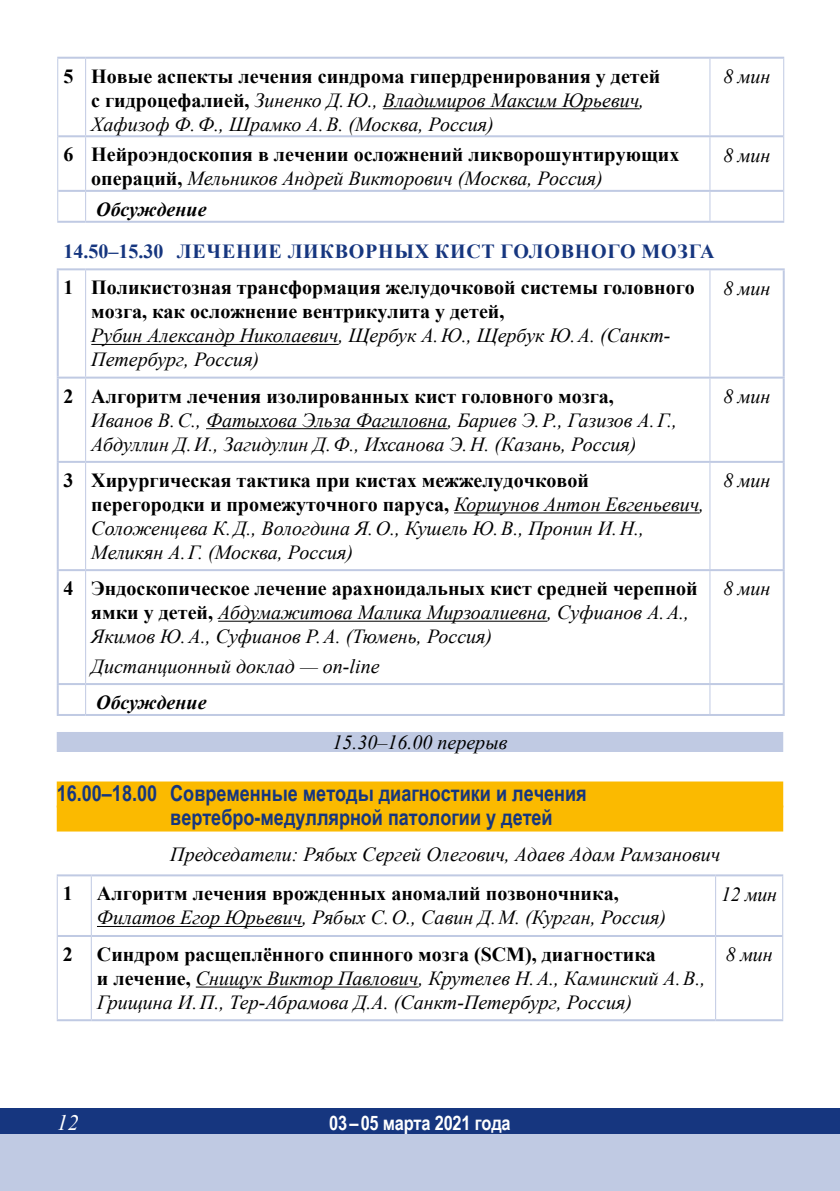
<style>
.page{position:relative;width:840px;height:1191px;background:#fff}
.page>*{position:absolute;margin:0;border:0;box-sizing:border-box;transform-origin:0 0}
.t1{font:700 22px/24px "Arial Narrow";color:#16367f}
.t2{font:italic 22px "Times New Roman";color:#fff}
.t3{font:italic 20px/24px "Times New Roman";color:#000}
.t4{font:700 20px/24px "Times New Roman";color:#000}
.t5{font:700 20px "Times New Roman";letter-spacing:.02em;color:#16367f}
.t6{font:italic 700 20px "Times New Roman";color:#000}
.t7{font:700 20px "Arial Narrow";letter-spacing:-.01em;color:#fff}
.t8{font:700 20px "Times New Roman";color:#16367f}
.s1{font-weight:700;font-style:normal}
.s2{font-weight:400;font-style:italic}
</style>
<div class="page">
<div style="left:0;top:1108px;width:839px;height:26px;background:#16367f"></div>
<div style="left:0;top:1134px;width:839px;height:57px;background:#c0cae3"></div>
<div style="left:57px;top:732px;width:725px;height:20px;background:#c0cae3"></div>
<div style="left:57px;top:781px;width:725px;height:26px;background:#fbba00"></div>
<div style="left:57px;top:805px;width:725px;height:26px;background:#fbba00"></div>
<hr style="left:57px;top:59px;width:1px;height:77px;background:#c0cae3">
<hr style="left:85px;top:59px;width:1px;height:76px;background:#c0cae3">
<hr style="left:709px;top:59px;width:1px;height:76px;background:#c0cae3">
<hr style="left:782px;top:59px;width:1px;height:77px;background:#c0cae3">
<hr style="left:57px;top:136px;width:1px;height:55px;background:#c0cae3">
<hr style="left:85px;top:137px;width:1px;height:53px;background:#c0cae3">
<hr style="left:709px;top:137px;width:1px;height:53px;background:#c0cae3">
<hr style="left:782px;top:136px;width:1px;height:55px;background:#c0cae3">
<hr style="left:57px;top:191px;width:1px;height:30px;background:#c0cae3">
<svg style="left:85px;top:192px;width:1px;height:29px"></svg>
<svg style="left:709px;top:192px;width:1px;height:29px"></svg>
<hr style="left:782px;top:191px;width:1px;height:30px;background:#c0cae3">
<hr style="left:85px;top:270px;width:1px;height:106px;background:#c0cae3">
<hr style="left:709px;top:270px;width:1px;height:106px;background:#c0cae3">
<hr style="left:85px;top:378px;width:1px;height:83px;background:#c0cae3">
<hr style="left:709px;top:378px;width:1px;height:83px;background:#c0cae3">
<hr style="left:85px;top:463px;width:1px;height:106px;background:#c0cae3">
<hr style="left:709px;top:463px;width:1px;height:106px;background:#c0cae3">
<hr style="left:85px;top:571px;width:1px;height:112px;background:#c0cae3">
<hr style="left:709px;top:571px;width:1px;height:112px;background:#c0cae3">
<svg style="left:85px;top:685px;width:1px;height:29px"></svg>
<svg style="left:709px;top:685px;width:1px;height:29px"></svg>
<hr style="left:57px;top:57px;width:29px;height:2px;background:#c0cae3">
<hr style="left:86px;top:57px;width:623px;height:2px;background:#c0cae3">
<hr style="left:709px;top:57px;width:74px;height:2px;background:#c0cae3">
<hr style="left:58px;top:135px;width:28px;height:2px;background:#c0cae3">
<hr style="left:86px;top:135px;width:623px;height:2px;background:#c0cae3">
<hr style="left:709px;top:135px;width:73px;height:2px;background:#c0cae3">
<hr style="left:58px;top:190px;width:28px;height:2px;background:#c0cae3">
<hr style="left:86px;top:190px;width:623px;height:2px;background:#c0cae3">
<hr style="left:709px;top:190px;width:73px;height:2px;background:#c0cae3">
<hr style="left:57px;top:270px;width:2px;height:106px;background:#c0cae3">
<hr style="left:782px;top:270px;width:2px;height:106px;background:#c0cae3">
<hr style="left:57px;top:376px;width:29px;height:2px;background:#c0cae3">
<hr style="left:57px;top:378px;width:2px;height:83px;background:#c0cae3">
<hr style="left:86px;top:376px;width:623px;height:2px;background:#c0cae3">
<hr style="left:709px;top:376px;width:75px;height:2px;background:#c0cae3">
<hr style="left:782px;top:378px;width:2px;height:83px;background:#c0cae3">
<hr style="left:57px;top:461px;width:29px;height:2px;background:#c0cae3">
<hr style="left:57px;top:463px;width:2px;height:106px;background:#c0cae3">
<hr style="left:86px;top:461px;width:623px;height:2px;background:#c0cae3">
<hr style="left:709px;top:461px;width:75px;height:2px;background:#c0cae3">
<hr style="left:782px;top:463px;width:2px;height:106px;background:#c0cae3">
<hr style="left:57px;top:569px;width:29px;height:2px;background:#c0cae3">
<hr style="left:57px;top:571px;width:2px;height:112px;background:#c0cae3">
<hr style="left:86px;top:569px;width:623px;height:2px;background:#c0cae3">
<hr style="left:709px;top:569px;width:75px;height:2px;background:#c0cae3">
<hr style="left:782px;top:571px;width:2px;height:112px;background:#c0cae3">
<hr style="left:57px;top:683px;width:29px;height:2px;background:#c0cae3">
<hr style="left:57px;top:685px;width:2px;height:29px;background:#c0cae3">
<hr style="left:86px;top:683px;width:623px;height:2px;background:#c0cae3">
<hr style="left:709px;top:683px;width:75px;height:2px;background:#c0cae3">
<hr style="left:782px;top:685px;width:2px;height:29px;background:#c0cae3">
<hr style="left:57px;top:714px;width:29px;height:2px;background:#c0cae3">
<hr style="left:86px;top:714px;width:623px;height:2px;background:#c0cae3">
<hr style="left:709px;top:714px;width:75px;height:2px;background:#c0cae3">
<hr style="left:57px;top:221px;width:29px;height:2px;background:#c0cae3">
<hr style="left:86px;top:221px;width:623px;height:2px;background:#c0cae3">
<hr style="left:709px;top:221px;width:74px;height:2px;background:#c0cae3">
<hr style="left:57px;top:268px;width:29px;height:2px;background:#c0cae3">
<hr style="left:86px;top:268px;width:623px;height:2px;background:#c0cae3">
<hr style="left:709px;top:268px;width:75px;height:2px;background:#c0cae3">
<hr style="left:382px;top:108px;width:257px;height:1px;background:#000">
<hr style="left:91px;top:344px;width:247px;height:1px;background:#000">
<hr style="left:206px;top:428px;width:241px;height:1px;background:#000">
<hr style="left:454px;top:512px;width:244px;height:1px;background:#000">
<hr style="left:218px;top:620px;width:329px;height:1px;background:#000">
<hr style="left:57px;top:876px;width:1px;height:60px;background:#c0cae3">
<hr style="left:91px;top:876px;width:1px;height:59px;background:#c0cae3">
<hr style="left:714px;top:876px;width:1px;height:59px;background:#c0cae3">
<hr style="left:781px;top:876px;width:1px;height:60px;background:#c0cae3">
<hr style="left:57px;top:936px;width:1px;height:83px;background:#c0cae3">
<hr style="left:91px;top:937px;width:1px;height:82px;background:#c0cae3">
<hr style="left:714px;top:937px;width:1px;height:82px;background:#c0cae3">
<hr style="left:781px;top:936px;width:1px;height:83px;background:#c0cae3">
<hr style="left:57px;top:874px;width:34px;height:2px;background:#c0cae3">
<hr style="left:91px;top:874px;width:624px;height:2px;background:#c0cae3">
<hr style="left:715px;top:874px;width:67px;height:2px;background:#c0cae3">
<hr style="left:58px;top:935px;width:33px;height:2px;background:#c0cae3">
<hr style="left:91px;top:935px;width:624px;height:2px;background:#c0cae3">
<hr style="left:715px;top:935px;width:66px;height:2px;background:#c0cae3">
<hr style="left:57px;top:1019px;width:34px;height:2px;background:#c0cae3">
<hr style="left:91px;top:1019px;width:624px;height:2px;background:#c0cae3">
<hr style="left:715px;top:1019px;width:67px;height:2px;background:#c0cae3">
<hr style="left:97px;top:926px;width:205px;height:1px;background:#000">
<hr style="left:196px;top:986px;width:222px;height:1px;background:#000">
<p class="t3" style="left:91px;top:63px;width:570px;text-indent:-28px"><span class="s1">5 Новые аспекты лечения синдрома гипердренирования у детей с гидроцефалией,</span> Зиненко Д.Ю., Владимиров Максим Юрьевич,<br>Хафизоф Ф.Ф., Шрамко А.В. (Москва, Россия)</p>
<p class="t3" style="left:723px;top:64px;width:48px">8 мин</p>
<p class="t4" style="left:91px;top:142px;width:589px;text-indent:-28px">6 Нейроэндоскопия в лечении осложнений ликворошунтирующих операций, <span class="s2">Мельников Андрей Викторович (Москва, Россия)</span></p>
<p class="t3" style="left:723px;top:142px;width:48px">8 мин</p>
<p class="t6" style="left:96px;top:195px;width:112px">Обсуждение</p>
<p class="t8" style="left:63px;top:237px;width:175px">14.50–15.30 Лечение</p>
<p class="t5" style="left:287px;top:237px;width:17px">ликворн</p>
<p class="t5" style="left:394px;top:237px;width:57px">ых кист</p>
<p class="t5" style="left:500px;top:237px;width:16px">головного</p>
<p class="t5" style="left:641px;top:237px;width:16px">мозга</p>
<p class="t4" style="left:91px;top:275px;width:604px;text-indent:-28px">1 Поликистозная трансформация желудочковой системы головного мозга, как осложнение вентрикулита у детей,</p>
<p class="t3" style="left:91px;top:323px;width:580px">Рубин Александр Николаевич, Щербук А.Ю., Щербук Ю.А. (Санкт-<br>Петербург, Россия)</p>
<p class="t3" style="left:723px;top:275px;width:48px">8 мин</p>
<p class="t4" style="left:63px;top:383px;width:551px">2 Алгоритм лечения изолированных кист головного мозга,</p>
<p class="t3" style="left:91px;top:407px;width:587px">Иванов В.С., Фатыхова Эльза Фагиловна, Бариев Э.Р., Газизов А.Г.,<br>Абдуллин Д.И., Загидулин Д.Ф., Ихсанова Э.Н. (Казань, Россия)</p>
<p class="t3" style="left:723px;top:384px;width:48px">8 мин</p>
<p class="t3" style="left:91px;top:467px;width:614px;text-indent:-28px"><span class="s1">3 Хирургическая тактика при кистах межжелудочковой перегородки и промежуточного паруса,</span> Коршунов Антон Евгеньевич, Соложенцева К.Д., Вологдина Я.О., Кушель Ю.В., Пронин И.Н., Меликян А.Г. (Москва, Россия)</p>
<p class="t3" style="left:723px;top:468px;width:48px">8 мин</p>
<p class="t3" style="left:91px;top:576px;width:607px;text-indent:-28px"><span class="s1">4 Эндоскопическое лечение арахноидальных кист средней черепной ямки у детей,</span> Абдумажитова Малика Мирзоалиевна, Суфианов А.А.,<br>Якимов Ю.А., Суфианов Р.А. (Тюмень, Россия)</p>
<p class="t3" style="left:91px;top:653px;width:289px">Дистанционный доклад — on-line</p>
<p class="t3" style="left:723px;top:576px;width:48px">8 мин</p>
<p class="t6" style="left:96px;top:688px;width:112px">Обсуждение</p>
<p class="t3" style="left:332px;top:730px;width:176px">15.30–16.00 перерыв</p>
<p class="t1" style="left:170px;top:780px;width:418px;text-indent:-113px">16.00–18.00 Современные методы диагностики и лечения вертебро-медуллярной патологии у детей</p>
<p class="t3" style="left:170px;top:841px;width:551px">Председатели: Рябых Сергей Олегович, Адаев Адам Рамзанович</p>
<p class="t4" style="left:63px;top:881px;width:557px">1 Алгоритм лечения врожденных аномалий позвоночника,</p>
<p class="t3" style="left:97px;top:905px;width:570px">Филатов Егор Юрьевич, Рябых С.О., Савин Д.М. (Курган, Россия)</p>
<p class="t3" style="left:720px;top:881px;width:57px">12 мин</p>
<p class="t3" style="left:97px;top:941px;width:609px;text-indent:-34px"><span class="s1">2 Синдром расщеплённого спинного мозга (SCM), диагностика<br>и лечение,</span> Снищук Виктор Павлович, Крутелев Н.А., Каминский А.В.,<br>Грищина И.П., Тер-Абрамова Д.А. (Санкт-Петербург, Россия)</p>
<p class="t3" style="left:725px;top:942px;width:48px">8 мин</p>
<p class="t2" style="left:57px;top:1107px;width:23px">12</p>
<p class="t7" style="left:329px;top:1107px;width:183px">03 – 05 марта 2021 года</p>
</div>
